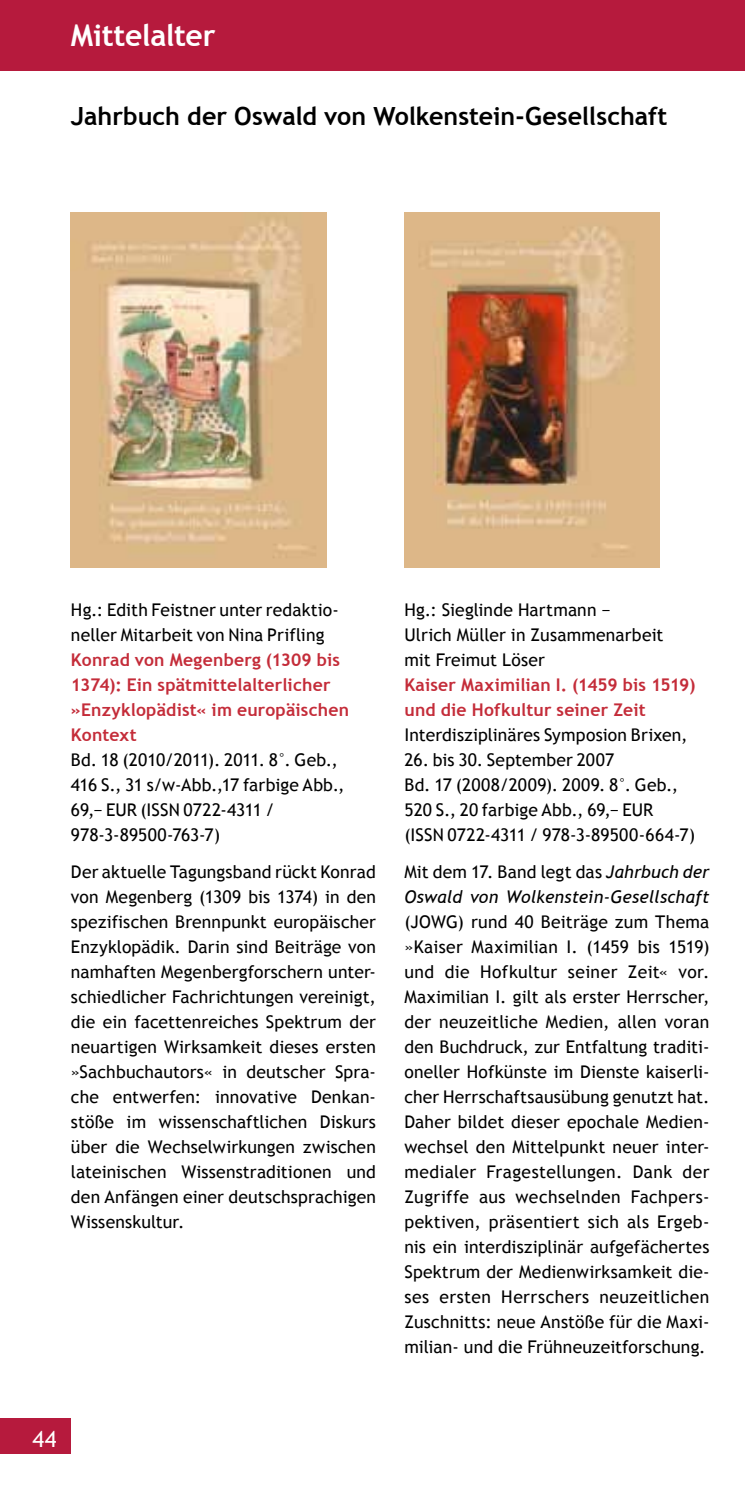
<style>
.page{position:relative;width:745px;height:1489px;background:#fff}
.page>*{position:absolute;margin:0;border:0;box-sizing:border-box;transform-origin:0 0}
.t1{font:700 30px "Trebuchet MS";letter-spacing:-.01em;color:#fff}
.t2{font:700 25px "Trebuchet MS";letter-spacing:-.005em;color:#000}
.t3{font:22.5px "Trebuchet MS";color:#fff}
.t4{font:17.5px/25px "Trebuchet MS";letter-spacing:.005em;color:#000}
.t5{font:700 17.5px/25px "Trebuchet MS";letter-spacing:.01em;color:#c42c39}
.t6{font:italic 17.5px/25px "Trebuchet MS";letter-spacing:.01em;color:#000}
.s1{font-style:normal}
</style>
<div class="page">
<div style="left:0;top:1417px;width:71px;height:36px;background:#b61a3d"></div>
<div style="left:0;top:0;width:744px;height:71px;background:#b61a3d"></div>
<img style="left:71px;top:213px;width:255px;height:354px">
<img style="left:404px;top:213px;width:255px;height:354px">
<h1 class="t1" style="left:71px;top:17px;width:146px">Mittelalter</h1>
<h1 class="t1" style="left:71px;top:17px;width:19px">&gt;</h1>
<h2 class="t2" style="left:71px;top:100px;width:597px">Jahrbuch der Oswald von Wolkenstein-Gesellschaft</h2>
<p class="t4" style="left:71px;top:597px;width:269px">Hg.: Edith Feistner unter redaktio&shy;neller Mitarbeit von Nina Prifling</p>
<p class="t5" style="left:71px;top:647px;width:279px">Konrad von Megenberg (1309 bis<br>1374): Ein spätmittelalterlicher »Enzyklopädist« im europäischen<br>Kontext</p>
<p class="t4" style="left:71px;top:747px;width:275px">Bd. 18 (2010/2011). 2011. 8°. Geb.,<br>416 S., 31 s/w-Abb.,17 farbige Abb.,<br>69,− EUR (ISSN 0722-4311 /<br>978-3-89500-763-7)</p>
<p class="t4" style="left:71px;top:859px;width:306px;text-align:justify">Der aktuelle Tagungsband rückt Konrad von Megenberg (1309 bis 1374) in den spezifischen Brennpunkt europäischer Enzyklopädik. Darin sind Beiträge von namhaften Megenbergforschern unter&shy;schiedlicher Fachrichtungen vereinigt, die ein facettenreiches Spektrum der neuartigen Wirksamkeit dieses ersten »Sachbuchautors« in deutscher Spra&shy;che entwerfen: innovative Denkan&shy;stöße im wissenschaftlichen Diskurs über die Wechselwirkungen zwischen lateinischen Wissenstraditionen und den Anfängen einer deutschsprachigen Wissenskultur.</p>
<p class="t4" style="left:404px;top:597px;width:260px">Hg.: Sieglinde Hartmann −<br>Ulrich Müller in Zusammenarbeit mit Freimut Löser</p>
<p class="t5" style="left:404px;top:672px;width:292px">Kaiser Maximilian I. (1459 bis 1519) und die Hofkultur seiner Zeit</p>
<p class="t4" style="left:404px;top:722px;width:284px">Interdisziplinäres Symposion Brixen,</p>
<p class="t4" style="left:404px;top:747px;width:292px">26. bis 30. September 2007<br>Bd. 17 (2008/2009). 2009. 8°. Geb., 520 S., 20 farbige Abb., 69,− EUR (ISSN 0722-4311 / 978-3-89500-664-7)</p>
<p class="t6" style="left:404px;top:859px;width:306px"><span class="s1">Mit dem 17. Band legt das</span> Jahrbuch der<br>Oswald von Wolkenstein-Gesellschaft</p>
<p class="t4" style="left:404px;top:909px;width:306px;text-align:justify">(JOWG) rund 40 Beiträge zum Thema »Kaiser Maximilian I. (1459 bis 1519) und die Hofkultur seiner Zeit« vor.<br>Maximilian I. gilt als erster Herrscher, der neuzeitliche Medien, allen voran den Buchdruck, zur Entfaltung traditi&shy;oneller Hofkünste im Dienste kaiserli&shy;cher Herrschaftsausübung genutzt hat.<br>Daher bildet dieser epochale Medien&shy;wechsel den Mittelpunkt neuer inter&shy;medialer Fragestellungen. Dank der Zugriffe aus wechselnden Fachpers&shy;pektiven, präsentiert sich als Ergeb&shy;nis ein interdisziplinär aufgefächertes Spektrum der Medienwirksamkeit die&shy;ses ersten Herrschers neuzeitlichen Zuschnitts: neue Anstöße für die Maxi&shy;milian- und die Frühneuzeitforschung.</p>
<p class="t3" style="left:32px;top:1425px;width:26px">44</p>
</div>
